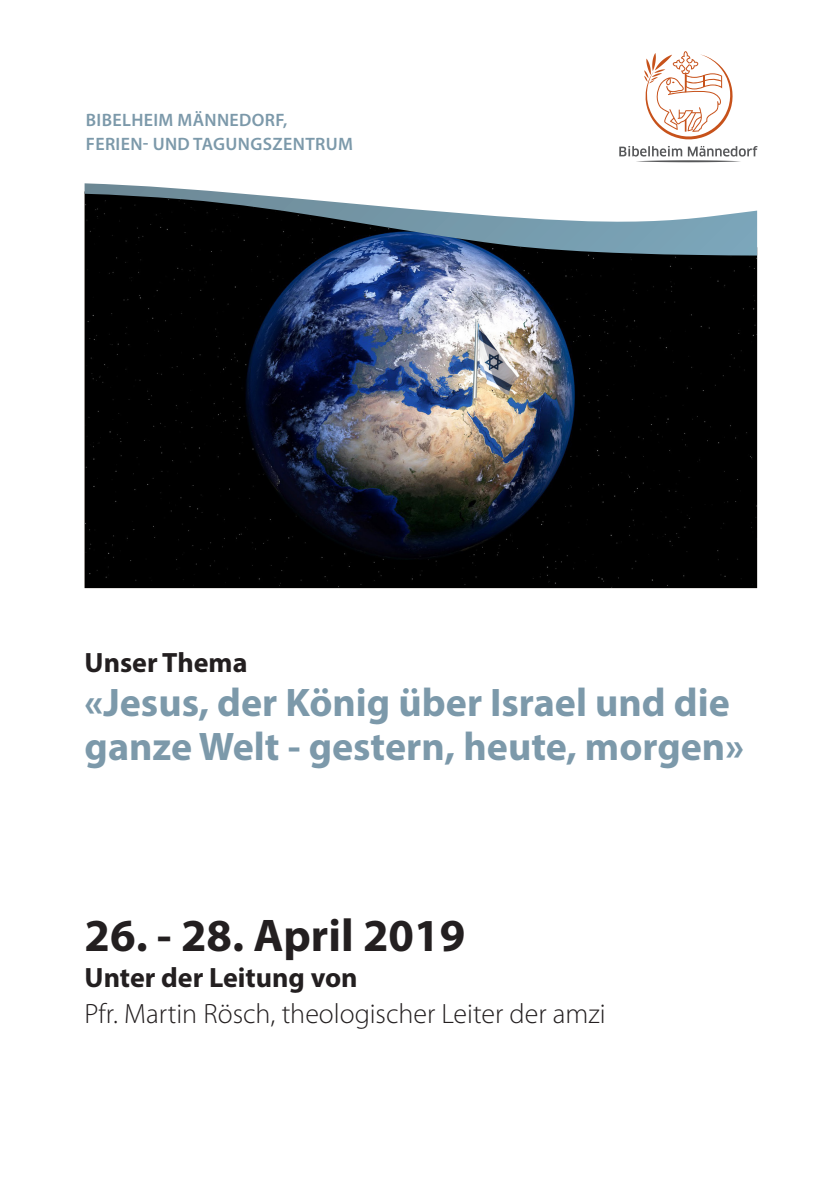
<style>
.page{position:relative;width:840px;height:1191px;background:#fff}
.page>*{position:absolute;margin:0;border:0;box-sizing:border-box;transform-origin:0 0}
.t1{font:700 46px "Myriad Pro";color:#231f20}
.t2{font:700 40px/44px "Myriad Pro";color:#7c99aa}
.t3{font:300 28px "Myriad Pro";color:#231f20}
.t4{font:700 28px "Myriad Pro";color:#231f20}
.t5{font:600 18px/24px "Myriad Pro";letter-spacing:.02em;color:#7c99aa}
</style>
<div class="page">
<svg style="left:619px;top:146px;width:138px;height:16px"></svg>
<svg style="left:644px;top:51px;width:88px;height:89px"></svg>
<img style="left:84px;top:255px;width:672px;height:333px">
<svg style="left:84px;top:183px;width:672px;height:72px"></svg>
<p class="t5" style="left:86px;top:107px;width:268px">BIBELHEIM MÄNNEDORF,<br>FERIEN- UND TAGUNGSZENTRUM</p>
<p class="t4" style="left:84px;top:644px;width:164px">Unser Thema</p>
<p class="t2" style="left:84px;top:678px;width:660px">«Jesus, der König über Israel und die ganze Welt - gestern, heute, morgen»</p>
<p class="t1" style="left:84px;top:905px;width:382px">26. - 28. April 2019</p>
<p class="t4" style="left:84px;top:959px;width:274px">Unter der Leitung von</p>
<p class="t3" style="left:84px;top:996px;width:522px">Pfr. Martin Rösch, theologischer Leiter der amzi</p>
</div>
